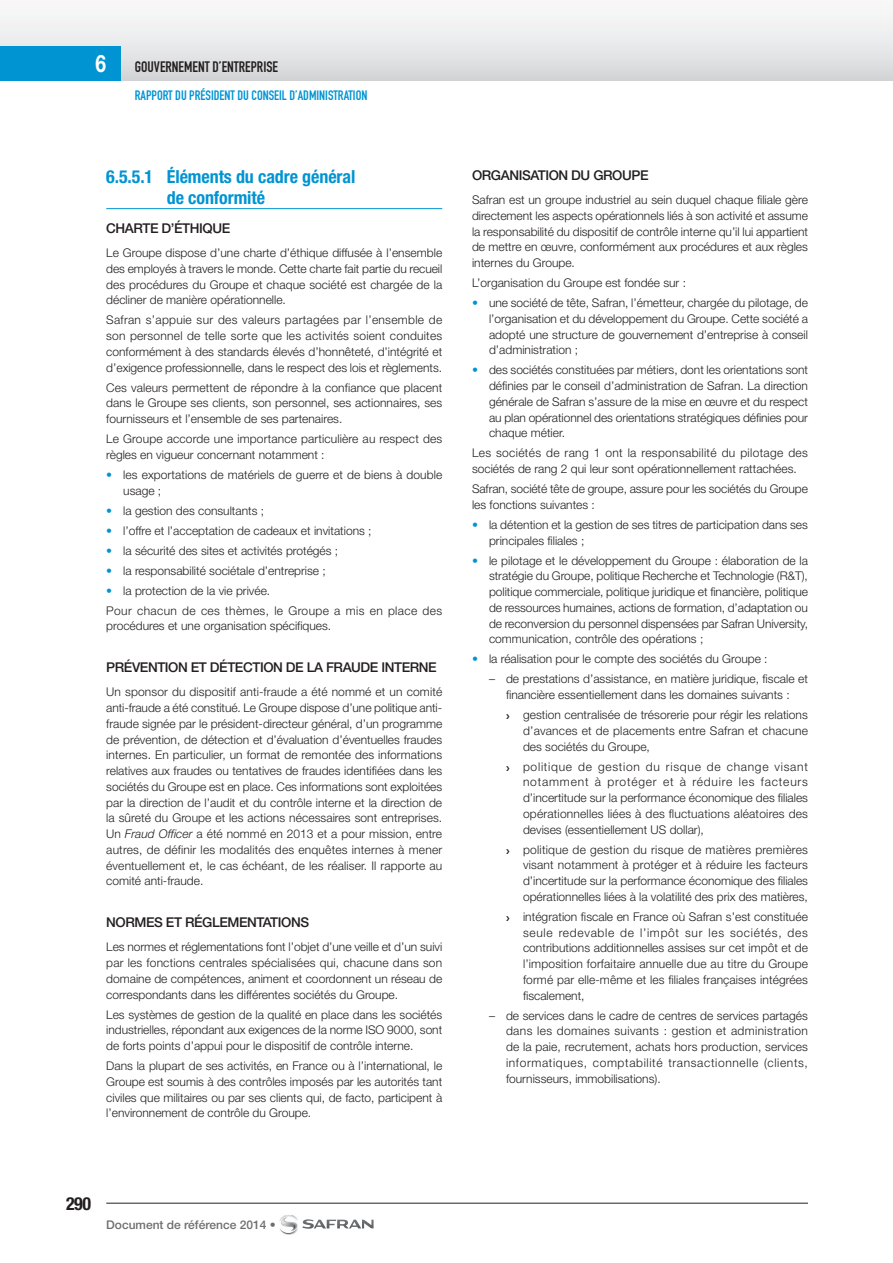
<style>
.page{position:relative;width:893px;height:1263px;background:#fff}
.page>*{position:absolute;margin:0;border:0;box-sizing:border-box;transform-origin:0 0}
.t1{font:700 condensed 18px/21px "Helvetica Neue LT Std";letter-spacing:-.005em;color:#0094d3}
.t2{font:700 condensed 18px "Helvetica Neue LT Std";color:#231f20}
.t3{font:15px "DIN Engschrift Std";color:#231f20}
.t4{font:500 13.5px "Helvetica Neue LT Std";letter-spacing:-.03em;color:#231f20}
.t5{font:13.5px "DIN Engschrift Std";color:#0094d3}
.t6{font:300 12px/15.8px "Helvetica Neue LT Std";color:#231f20;text-align:justify}
.t7{font:300 12px/20px "Helvetica Neue LT Std";letter-spacing:.03em;color:#231f20}
.t8{font:500 12px "Helvetica Neue LT Std";color:#6d6e70}
.s1{font-family:"Helvetica Neue LT Std";font-weight:700;font-size:24px;color:#fff}
.s2{color:#0094d3}
.s3{font-style:italic}
</style>
<div class="page">
<hr style="left:106px;top:1203px;width:702px;height:1px;background:#231f20">
<svg style="left:281px;top:1218px;width:92px;height:13px"></svg>
<img style="left:279px;top:1215px;width:18px;height:7px">
<img style="left:280px;top:1228px;width:17px;height:6px">
<div style="left:0;top:0;width:893px;height:80px;background:linear-gradient(to bottom,#fcfcfd,#d6d8d9)"></div>
<div style="left:0;top:46px;width:120px;height:34px;background:#0094d3"></div>
<hr style="left:106px;top:208px;width:336px;height:1px;background:#0094d3">
<p class="t3" style="left:96px;top:61px;width:184px"><span class="s1">6</span> GOUVERNEMENT D’ENTREPRISE</p>
<p class="t5" style="left:135px;top:90px;width:234px">RAPPORT DU PRÉSIDENT DU CONSEIL D’ADMINISTRATION</p>
<h1 class="t1" style="left:167px;top:168px;width:190px;text-indent:-61px">6.5.5.1 Éléments du cadre général de conformité</h1>
<p class="t4" style="left:106px;top:223px;width:125px">CHARTE D’ÉTHIQUE</p>
<p class="t6" style="left:106px;top:247px;width:337px">Le Groupe dispose d’une charte d’éthique diffusée à l’ensemble des employés à travers le monde. Cette charte fait partie du recueil des procédures du Groupe et chaque société est chargée de la décliner de manière opérationnelle.</p>
<p class="t6" style="left:106px;top:314px;width:337px">Safran s’appuie sur des valeurs partagées par l’ensemble de son personnel de telle sorte que les activités soient conduites conformément à des standards élevés d’honnêteté, d’intégrité et d’exigence professionnelle, dans le respect des lois et règlements.</p>
<p class="t6" style="left:106px;top:381px;width:337px">Ces valeurs permettent de répondre à la confiance que placent dans le Groupe ses clients, son personnel, ses actionnaires, ses fournisseurs et l’ensemble de ses partenaires.</p>
<p class="t6" style="left:106px;top:433px;width:337px">Le Groupe accorde une importance particulière au respect des règles en vigueur concernant notamment :</p>
<p class="t6" style="left:123px;top:468px;width:320px;text-indent:-17px"><span class="s2">•</span> les exportations de matériels de guerre et de biens à double usage ;</p>
<p class="t6" style="left:106px;top:504px;width:159px"><span class="s2">•</span> la gestion des consultants ;</p>
<p class="t6" style="left:106px;top:524px;width:267px"><span class="s2">•</span> l’offre et l’acceptation de cadeaux et invitations ;</p>
<p class="t6" style="left:106px;top:544px;width:233px"><span class="s2">•</span> la sécurité des sites et activités protégés ;</p>
<p class="t6" style="left:106px;top:564px;width:221px"><span class="s2">•</span> la responsabilité sociétale d’entreprise ;</p>
<p class="t7" style="left:106px;top:582px;width:337px"><span class="s2">•</span> la protection de la vie privée.<br>Pour chacun de ces thèmes, le Groupe a mis en place des</p>
<p class="t6" style="left:106px;top:620px;width:226px">procédures et une organisation spécifiques.</p>
<p class="t4" style="left:106px;top:663px;width:332px">PRÉVENTION ET DÉTECTION DE LA FRAUDE INTERNE</p>
<p class="t6" style="left:106px;top:686px;width:337px">Un sponsor du dispositif anti-fraude a été nommé et un comité anti-fraude a été constitué. Le Groupe dispose d’une politique anti&shy;fraude signée par le président-directeur général, d’un programme de prévention, de détection et d’évaluation d’éventuelles fraudes internes. En particulier, un format de remontée des informations relatives aux fraudes ou tentatives de fraudes identifiées dans les sociétés du Groupe est en place. Ces informations sont exploitées par la direction de l’audit et du contrôle interne et la direction de la sûreté du Groupe et les actions nécessaires sont entreprises.<br>Un <span class="s3">Fraud Officer</span> a été nommé en 2013 et a pour mission, entre autres, de définir les modalités des enquêtes internes à mener éventuellement et, le cas échéant, de les réaliser. Il rapporte au comité anti-fraude.</p>
<p class="t4" style="left:106px;top:918px;width:204px">NORMES ET RÉGLEMENTATIONS</p>
<p class="t6" style="left:106px;top:941px;width:337px">Les normes et réglementations font l’objet d’une veille et d’un suivi par les fonctions centrales spécialisées qui, chacune dans son domaine de compétences, animent et coordonnent un réseau de correspondants dans les différentes sociétés du Groupe.</p>
<p class="t6" style="left:106px;top:1008px;width:337px">Les systèmes de gestion de la qualité en place dans les sociétés industrielles, répondant aux exigences de la norme ISO 9000, sont de forts points d’appui pour le dispositif de contrôle interne.</p>
<p class="t6" style="left:106px;top:1060px;width:337px">Dans la plupart de ses activités, en France ou à l’international, le Groupe est soumis à des contrôles imposés par les autorités tant civiles que militaires ou par ses clients qui, de facto, participent à l’environnement de contrôle du Groupe.</p>
<p class="t4" style="left:472px;top:170px;width:178px">ORGANISATION DU GROUPE</p>
<p class="t6" style="left:472px;top:193px;width:337px">Safran est un groupe industriel au sein duquel chaque filiale gère directement les aspects opérationnels liés à son activité et assume la responsabilité du dispositif de contrôle interne qu’il lui appartient de mettre en œuvre, conformément aux procédures et aux règles internes du Groupe.</p>
<p class="t6" style="left:472px;top:276px;width:215px">L’organisation du Groupe est fondée sur :</p>
<p class="t6" style="left:489px;top:296px;width:320px;text-indent:-17px"><span class="s2">•</span> une société de tête, Safran, l’émetteur, chargée du pilotage, de l’organisation et du développement du Groupe. Cette société a adopté une structure de gouvernement d’entreprise à conseil d’administration ;</p>
<p class="t6" style="left:489px;top:364px;width:320px;text-indent:-17px"><span class="s2">•</span> des sociétés constituées par métiers, dont les orientations sont définies par le conseil d’administration de Safran. La direction générale de Safran s’assure de la mise en œuvre et du respect au plan opérationnel des orientations stratégiques définies pour chaque métier.</p>
<p class="t6" style="left:472px;top:447px;width:337px">Les sociétés de rang 1 ont la responsabilité du pilotage des sociétés de rang 2 qui leur sont opérationnellement rattachées.</p>
<p class="t6" style="left:472px;top:482px;width:337px">Safran, société tête de groupe, assure pour les sociétés du Groupe les fonctions suivantes :</p>
<p class="t6" style="left:489px;top:518px;width:320px;text-indent:-17px"><span class="s2">•</span> la détention et la gestion de ses titres de participation dans ses principales filiales ;</p>
<p class="t6" style="left:489px;top:554px;width:320px;text-indent:-17px"><span class="s2">•</span> le pilotage et le développement du Groupe : élaboration de la stratégie du Groupe, politique Recherche et Technologie (R&amp;T), politique commerciale, politique juridique et financière, politique de ressources humaines, actions de formation, d’adaptation ou de reconversion du personnel dispensées par Safran University, communication, contrôle des opérations ;</p>
<p class="t6" style="left:472px;top:653px;width:297px"><span class="s2">•</span> la réalisation pour le compte des sociétés du Groupe :</p>
<p class="t6" style="left:489px;top:673px;width:320px;text-align:center">– de prestations d’assistance, en matière juridique, fiscale et financière essentiellement dans les domaines suivants :</p>
<p class="t6" style="left:523px;top:708px;width:286px;text-indent:-17px">❯ gestion centralisée de trésorerie pour régir les relations d’avances et de placements entre Safran et chacune des sociétés du Groupe,</p>
<p class="t6" style="left:523px;top:760px;width:286px;text-indent:-17px">❯ politique de gestion du risque de change visant notamment à protéger et à réduire les facteurs d’incertitude sur la performance économique des filiales opérationnelles liées à des fluctuations aléatoires des devises (essentiellement US dollar),</p>
<p class="t6" style="left:523px;top:843px;width:286px;text-indent:-17px">❯ politique de gestion du risque de matières premières visant notamment à protéger et à réduire les facteurs d’incertitude sur la performance économique des filiales opérationnelles liées à la volatilité des prix des matières,</p>
<p class="t6" style="left:523px;top:910px;width:286px;text-indent:-17px">❯ intégration fiscale en France où Safran s’est constituée seule redevable de l’impôt sur les sociétés, des contributions additionnelles assises sur cet impôt et de l’imposition forfaitaire annuelle due au titre du Groupe formé par elle-même et les filiales françaises intégrées fiscalement,</p>
<p class="t6" style="left:506px;top:1009px;width:303px;text-indent:-17px">– de services dans le cadre de centres de services partagés dans les domaines suivants : gestion et administration de la paie, recrutement, achats hors production, services informatiques, comptabilité transactionnelle (clients, fournisseurs, immobilisations).</p>
<h1 class="t2" style="left:66px;top:1197px;width:27px">290</h1>
<p class="t8" style="left:106px;top:1220px;width:171px">Document de référence 2014 •</p>
</div>
